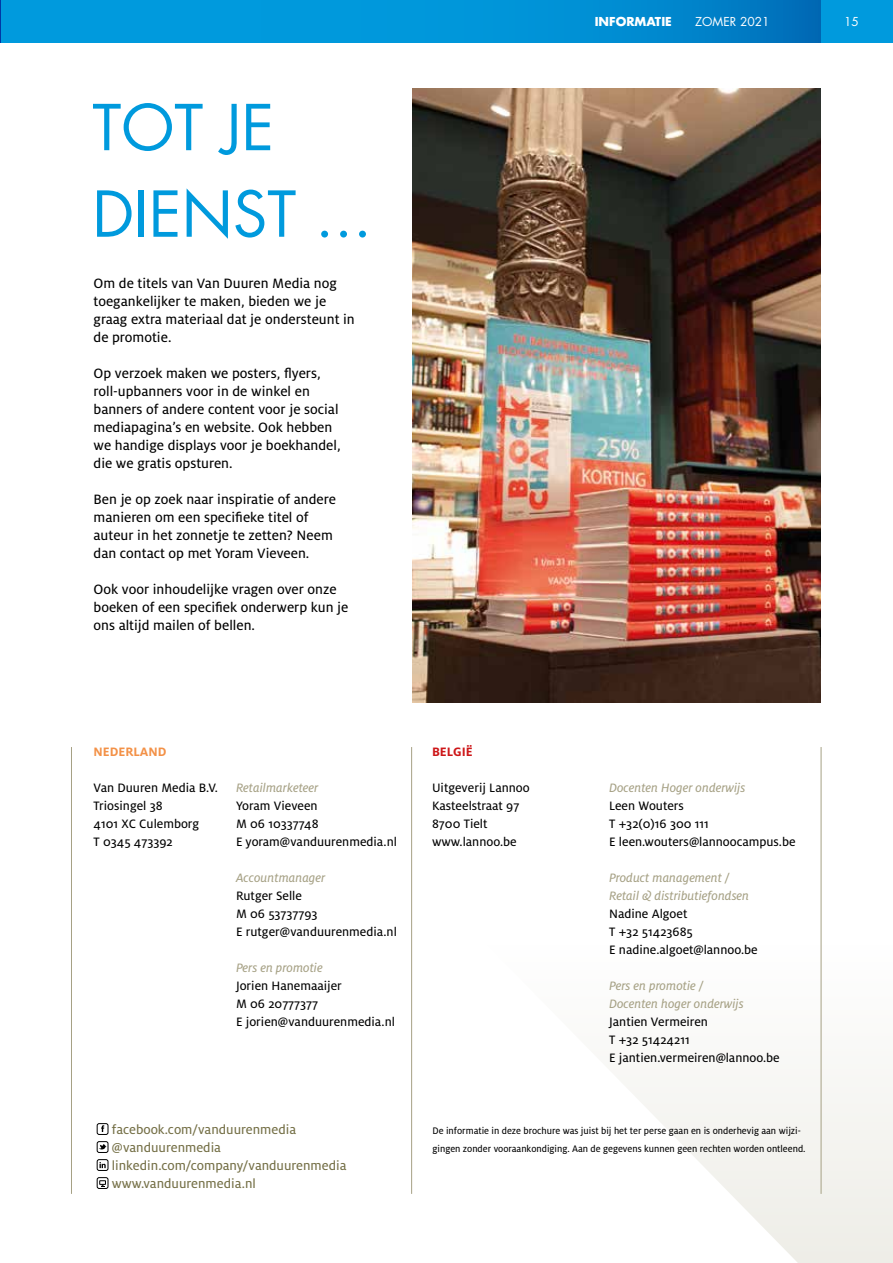
<style>
.page{position:relative;width:893px;height:1263px;background:#fff}
.page>*{position:absolute;margin:0;border:0;box-sizing:border-box;transform-origin:0 0}
.t1{font:61.5px/86.6px "Futura";color:#009add}
.t2{font:15px/18px "Milo OT Text";color:#000}
.t3{font:14.25px/18px "Milo OT Text";color:#757047}
.t4{font:13.5px/18px "Milo OT Text";color:#000}
.t5{font:13.5px/18px "Milo OT Text Ita";color:#a6a185}
.t6{font:700 13.5px "Milo OT";color:#f39147}
.t7{font:700 13.5px "Milo OT";color:#cd1719}
.t8{font:12px "Futura";color:#fff}
.t9{font:700 12px "Futura";color:#fff}
.t10{font:10.5px/18px "Milo OT Text";color:#000;scale:.96 1}
</style>
<div class="page">
<svg style="left:617px;top:945px;width:276px;height:318px"></svg>
<img style="left:412px;top:89px;width:409px;height:613px">
<div style="left:97px;top:1123px;width:11px;height:12px;border:1px solid #000;border-radius:2px"></div>
<svg style="left:101px;top:1125px;width:3px;height:7px"></svg>
<div style="left:97px;top:1141px;width:11px;height:12px;border:1px solid #000;border-radius:2px"></div>
<svg style="left:99px;top:1144px;width:7px;height:6px"></svg>
<div style="left:97px;top:1159px;width:11px;height:12px;border:1px solid #000;border-radius:2px"></div>
<svg style="left:99px;top:1162px;width:7px;height:6px"></svg>
<svg style="left:99px;top:1180px;width:7px;height:7px"></svg>
<div style="left:97px;top:1177px;width:11px;height:12px;border:1px solid #000;border-radius:2px"></div>
<hr style="left:71px;top:747px;width:1px;height:447px;background:#a6a185">
<hr style="left:411px;top:747px;width:1px;height:447px;background:#a6a185">
<hr style="left:821px;top:747px;width:1px;height:447px;background:#a6a185">
<div style="left:0;top:0;width:893px;height:43px;background:#009add"></div>
<svg style="left:593px;top:0;width:228px;height:43px;fill:#0081c8"></svg>
<h1 class="t1" style="left:92px;top:83px;width:281px">TOT JE<br>DIENST ...</h1>
<p class="t2" style="left:94px;top:274px;width:263px">Om de titels van Van Duuren Media nog toegankelijker te maken, bieden we je graag extra materiaal dat je ondersteunt in de promotie.</p>
<p class="t2" style="left:94px;top:364px;width:249px">Op verzoek maken we posters, flyers, roll-upbanners voor in de winkel en banners of andere content voor je social mediapagina’s en website. Ook hebben we handige displays voor je boekhandel, die we gratis opsturen.</p>
<p class="t2" style="left:94px;top:490px;width:244px">Ben je op zoek naar inspiratie of andere manieren om een specifieke titel of auteur in het zonnetje te zetten? Neem dan contact op met Yoram Vieveen.</p>
<p class="t2" style="left:94px;top:580px;width:256px">Ook voor inhoudelijke vragen over onze boeken of een specifiek onderwerp kun je ons altijd mailen of bellen.</p>
<p class="t9" style="left:595px;top:13px;width:79px">INFORMATIE</p>
<p class="t8" style="left:695px;top:13px;width:76px">ZOMER 2021</p>
<p class="t8" style="left:844px;top:13px;width:16px">15</p>
<p class="t6" style="left:94px;top:744px;width:74px">NEDERLAND</p>
<p class="t4" style="left:94px;top:779px;width:126px">Van Duuren Media B.V.<br>Triosingel 38<br>4101 XC Culemborg<br>T 0345 473392</p>
<p class="t5" style="left:236px;top:779px;width:84px">Retailmarketeer</p>
<p class="t4" style="left:236px;top:797px;width:162px">Yoram Vieveen<br>M 06 10337748<br>E yoram@vanduurenmedia.nl</p>
<p class="t5" style="left:236px;top:869px;width:91px">Accountmanager</p>
<p class="t4" style="left:236px;top:887px;width:162px">Rutger Selle<br>M 06 53737793<br>E rutger@vanduurenmedia.nl</p>
<p class="t5" style="left:236px;top:959px;width:88px">Pers en promotie</p>
<p class="t4" style="left:236px;top:977px;width:160px">Jorien Hanemaaijer<br>M 06 20777377<br>E jorien@vanduurenmedia.nl</p>
<p class="t3" style="left:112px;top:1121px;width:236px">facebook.com/vanduurenmedia @vanduurenmedia linkedin.com/company/vanduurenmedia www.vanduurenmedia.nl</p>
<p class="t7" style="left:432px;top:744px;width:42px">BELGIË</p>
<p class="t4" style="left:432px;top:779px;width:99px">Uitgeverij Lannoo<br>Kasteelstraat 97<br>8700 Tielt www.lannoo.be</p>
<p class="t5" style="left:609px;top:779px;width:138px">Docenten Hoger onderwijs</p>
<p class="t4" style="left:609px;top:797px;width:188px">Leen Wouters<br>T +32(0)16 300 111<br>E leen.wouters@lannoocampus.be</p>
<p class="t5" style="left:609px;top:869px;width:142px">Product management /<br>Retail &amp; distributiefondsen</p>
<p class="t4" style="left:609px;top:905px;width:150px">Nadine Algoet<br>T +32 51423685<br>E nadine.algoet@lannoo.be</p>
<p class="t5" style="left:609px;top:977px;width:136px">Pers en promotie /<br>Docenten hoger onderwijs</p>
<p class="t4" style="left:609px;top:1013px;width:172px">Jantien Vermeiren<br>T +32 51424211<br>E jantien.vermeiren@lannoo.be</p>
<p class="t10" style="left:432px;top:1122px;width:390px">De informatie in deze brochure was juist bij het ter perse gaan en is onderhevig aan wijzi&shy;gingen zonder vooraankondiging. Aan de gegevens kunnen geen rechten worden ontleend.</p>
</div>
